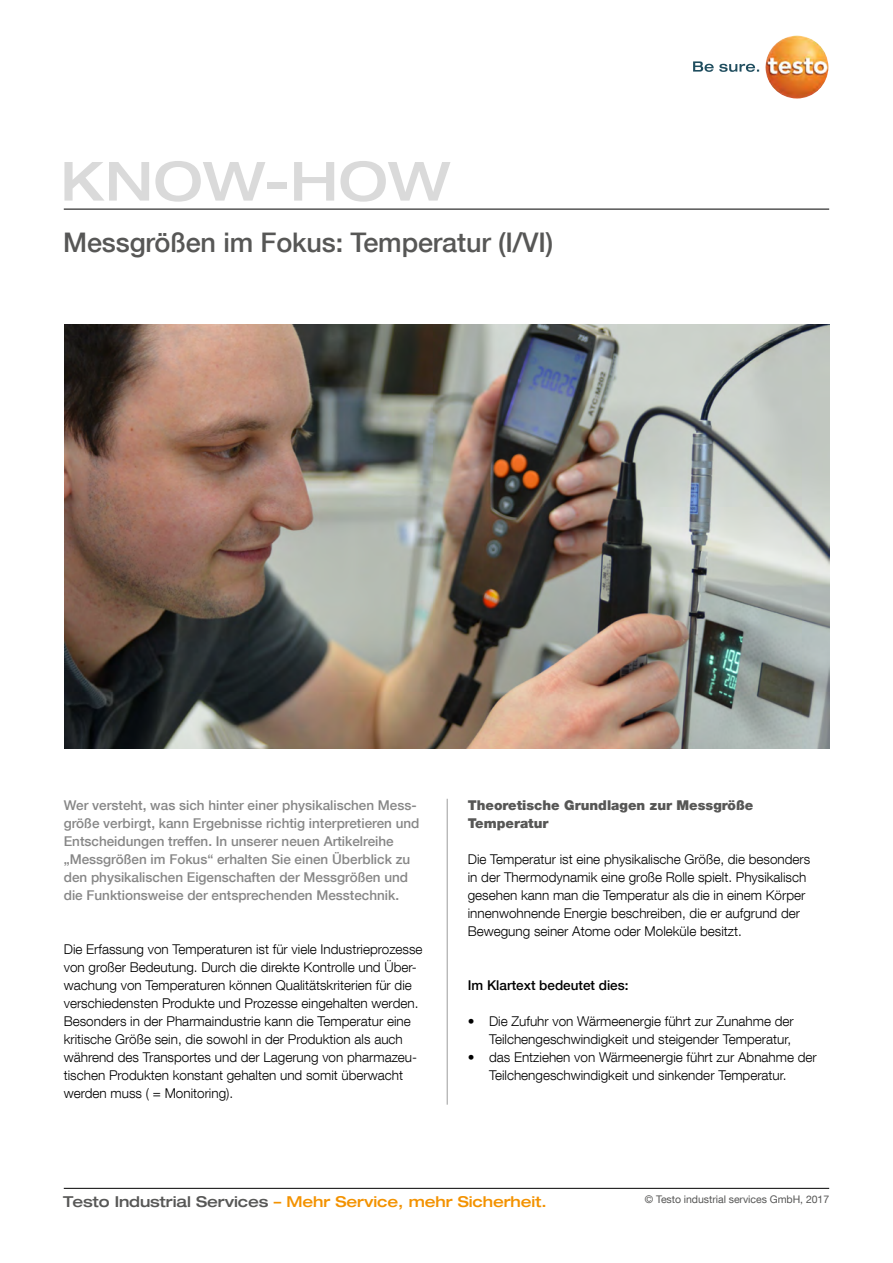
<style>
.page{position:relative;width:893px;height:1263px;background:#fff}
.page>*{position:absolute;margin:0;border:0;box-sizing:border-box;transform-origin:0 0}
.t1{font:500 expanded 54px "Helvetica Neue LT Com";letter-spacing:.01em;color:#dadada}
.t2{font:500 27px "Helvetica Neue LT Com";letter-spacing:-.005em;color:#575756}
.t3{font:500 expanded 15px "Helvetica Neue LT Com";letter-spacing:-.005em;color:#f39200}
.t4{font:300 13.5px/18px "Helvetica Neue LT Com";color:#000}
.t5{font:500 13.5px/18px "Helvetica Neue LT Com";color:#878787}
.t6{font:900 13.5px/18px "Helvetica Neue LT Com";color:#575756}
.t7{font:500 13.5px "Helvetica Neue LT Com";color:#000}
.t8{font:10.5px "Helvetica Neue LT Com";letter-spacing:-.005em;color:#575756}
.s1{color:#575756}
</style>
<div class="page">
<svg style="left:693px;top:61px;width:66px;height:11px"></svg>
<img style="left:765px;top:36px;width:63px;height:63px;border-radius:31px">
<hr style="left:447px;top:799px;width:1px;height:306px;background:#9d9d9c">
<hr style="left:64px;top:209px;width:765px;height:1px;background:#000">
<hr style="left:64px;top:1188px;width:765px;height:1px;background:#000">
<img style="left:64px;top:324px;width:765px;height:424px">
<h1 class="t1" style="left:61px;top:147px;width:391px">KNOW-HOW</h1>
<h2 class="t2" style="left:63px;top:226px;width:492px">Messgrößen im Fokus: Temperatur (I/VI)</h2>
<p class="t5" style="left:64px;top:796px;width:357px">Wer versteht, was sich hinter einer physikalischen Mess&shy;größe verbirgt, kann Ergebnisse richtig interpretieren und Entscheidungen treffen. In unserer neuen Artikelreihe „Messgrößen im Fokus“ erhalten Sie einen Überblick zu den physikalischen Eigenschaften der Messgrößen und die Funktionsweise der entsprechenden Messtechnik.</p>
<p class="t4" style="left:64px;top:940px;width:360px">Die Erfassung von Temperaturen ist für viele Industrieprozesse von großer Bedeutung. Durch die direkte Kontrolle und Über&shy;wachung von Temperaturen können Qualitätskriterien für die verschiedensten Produkte und Prozesse eingehalten werden.<br>Besonders in der Pharmaindustrie kann die Temperatur eine kritische Größe sein, die sowohl in der Produktion als auch während des Transportes und der Lagerung von pharmazeu&shy;tischen Produkten konstant gehalten und somit überwacht werden muss ( = Monitoring).</p>
<p class="t6" style="left:468px;top:796px;width:287px">Theoretische Grundlagen zur Messgröße<br>Temperatur</p>
<p class="t4" style="left:468px;top:850px;width:344px">Die Temperatur ist eine physikalische Größe, die besonders in der Thermodynamik eine große Rolle spielt. Physikalisch gesehen kann man die Temperatur als die in einem Körper innenwohnende Energie beschreiben, die er aufgrund der Bewegung seiner Atome oder Moleküle besitzt.</p>
<p class="t7" style="left:468px;top:977px;width:162px">Im Klartext bedeutet dies:</p>
<p class="t4" style="left:468px;top:1012px;width:328px;text-align:right">• Die Zufuhr von Wärmeenergie führt zur Zunahme der<br>Teilchengeschwindigkeit und steigender Temperatur,</p>
<p class="t4" style="left:489px;top:1048px;width:329px;text-indent:-21px">• das Entziehen von Wärmeenergie führt zur Abnahme der<br>Teilchengeschwindigkeit und sinkender Temperatur.</p>
<p class="t3" style="left:63px;top:1192px;width:485px"><span class="s1">Testo Industrial Services</span> – Mehr Service, mehr Sicherheit.</p>
<p class="t8" style="left:645px;top:1193px;width:186px">© Testo industrial services GmbH, 2017</p>
</div>
